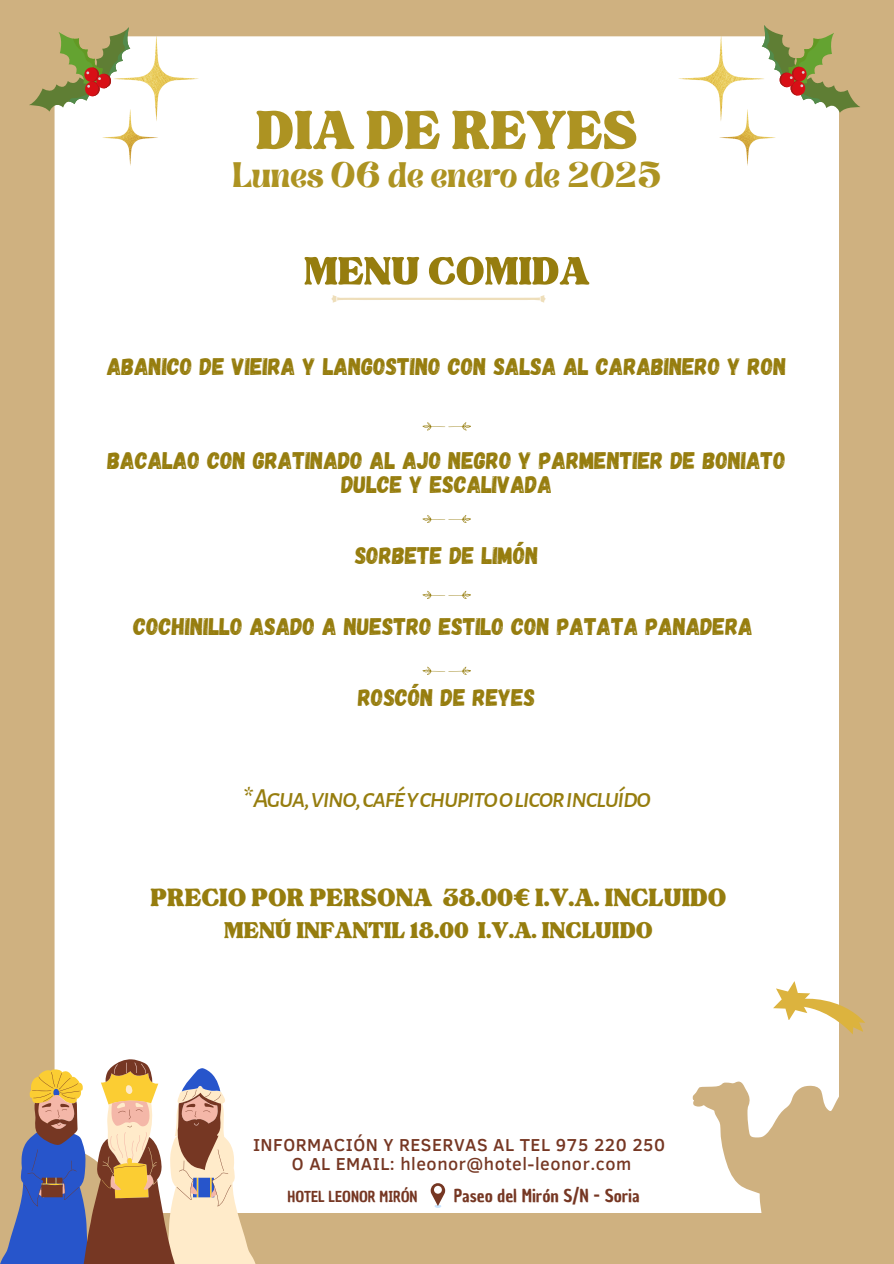
<style>
.page{position:relative;width:894px;height:1264px;background:#fff}
.page>*{position:absolute;margin:0;border:0;box-sizing:border-box;transform-origin:0 0}
.t1{font:75px "TAN Tangkiwood Display";color:#ad9322}
.t2{font:54px "TAN Tangkiwood Display";color:#967d0e}
.t3{font:34.5px "TAN Tangkiwood Display";color:#967d0e}
.t4{font:31.5px "TAN Tangkiwood Display";color:#967d0e}
.t5{font:28.5px "Brasika Display";color:#ad9322}
.t6{font:italic 500 27px "Alegreya Sans SC";letter-spacing:-.055em;color:#967d0e}
.t7{font:24px/23.7px "Gagalin";color:#967d0e;text-align:center}
.t8{font:500 17.7px/19.2px "Clear Sans";letter-spacing:.03em;color:#763723;text-align:center}
.t9{font:17.25px "Chau Philomene One";color:#763723}
.t10{font:14.7px "Chau Philomene One";color:#763723}
</style>
<div class="page">
<div style="left:0;top:0;width:893px;height:1263px;background:#cfb180"></div>
<div style="left:55px;top:36px;width:783px;height:1176px;background:#fff;border-radius:67px"></div>
<svg style="left:692px;top:1081px;width:147px;height:132px"></svg>
<svg style="left:29px;top:27px;width:100px;height:103px"></svg>
<svg style="left:764px;top:25px;width:96px;height:106px"></svg>
<img style="left:678px;top:36px;width:97px;height:130px">
<img style="left:102px;top:36px;width:96px;height:130px">
<svg style="left:773px;top:977px;width:92px;height:59px"></svg>
<svg style="left:331px;top:295px;width:214px;height:8px"></svg>
<svg style="left:422px;top:422px;width:49px;height:8px"></svg>
<svg style="left:422px;top:515px;width:49px;height:8px"></svg>
<svg style="left:422px;top:591px;width:49px;height:7px"></svg>
<svg style="left:422px;top:666px;width:49px;height:8px"></svg>
<svg style="left:430px;top:1183px;width:15px;height:24px"></svg>
<div style="left:434px;top:1185px;width:7px;height:8px;background:#fff;border-radius:50%"></div>
<svg style="left:0;top:1059px;width:259px;height:204px"></svg>
<h5 class="t1" style="left:256px;top:102px;width:383px">DIA DE REYES</h5>
<h2 class="t5" style="left:232px;top:153px;width:430px">Lunes 06 de enero de 2025</h2>
<p class="t2" style="left:304px;top:251px;width:287px">MENU COMIDA</p>
<p class="t7" style="left:107px;top:353px;width:680px">ABANICO DE VIEIRA Y LANGOSTINO CON SALSA AL CARABINERO Y RON</p>
<p class="t7" style="left:108px;top:448px;width:679px">BACALAO CON GRATINADO AL AJO NEGRO Y PARMENTIER DE BONIATO<br>DULCE Y ESCALIVADA</p>
<p class="t7" style="left:355px;top:542px;width:185px">SORBETE DE LIMÓN</p>
<p class="t7" style="left:133px;top:613px;width:621px">COCHINILLO ASADO A NUESTRO ESTILO CON PATATA PANADERA</p>
<h1 class="t7" style="left:358px;top:684px;width:179px">ROSCÓN DE REYES</h1>
<h6 class="t6" style="left:242px;top:785px;width:410px">*Agua,vino,caféychupitoolicorincluído</h6>
<h6 class="t3" style="left:150px;top:885px;width:577px">PRECIO POR PERSONA 38.00€ I.V.A. INCLUIDO</h6>
<h6 class="t4" style="left:224px;top:918px;width:430px">MENÚ INFANTIL 18.00 I.V.A. INCLUIDO</h6>
<p class="t8" style="left:253px;top:1133px;width:413px">INFORMACIÓN Y RESERVAS AL TEL 975 220 250<br>O AL EMAIL: hleonor@hotel-leonor.com</p>
<h6 class="t10" style="left:287px;top:1186px;width:131px">HOTEL LEONOR MIRÓN</h6>
<h6 class="t9" style="left:454px;top:1184px;width:187px">Paseo del Mirón S/N - Soria</h6>
</div>
